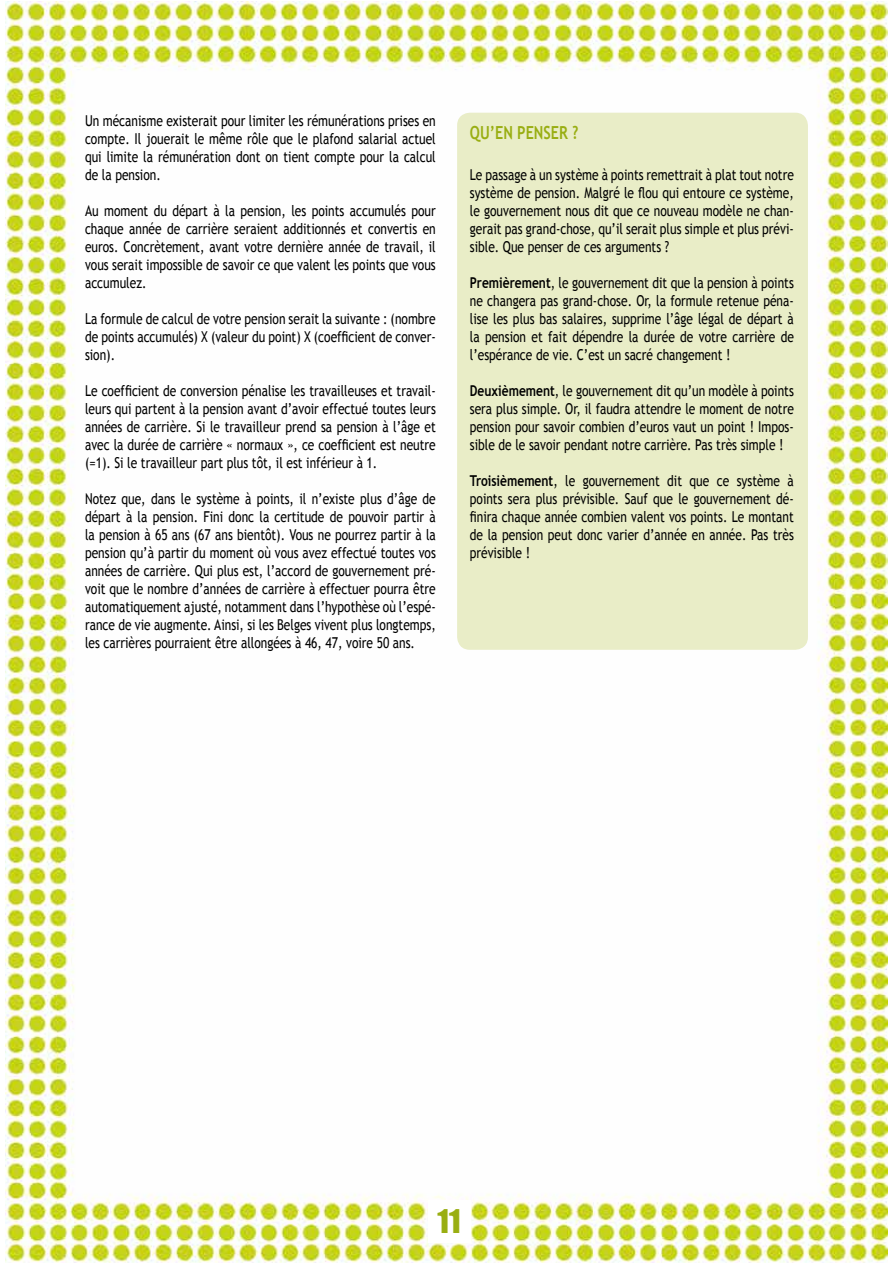
<style>
.page{position:relative;width:893px;height:1263px;background:#fff}
.page>*{position:absolute;margin:0;border:0;box-sizing:border-box;transform-origin:0 0}
.t1{font:30px "Impact";color:#99ae12}
.t2{font:700 18px "Trebuchet MS";color:#99ae12;scale:.8 1}
.t3{font:15px/18px "Trebuchet MS";color:#000;text-align:justify;scale:.8 1}
.s1{font-weight:700}
</style>
<div class="page">
<img style="left:6px;top:1px;width:881px;height:1262px">
<div style="left:428px;top:1200px;width:42px;height:43px;background:#fff"></div>
<div style="left:457px;top:113px;width:351px;height:537px;background:#e9edc7;border-radius:13px"></div>
<p class="t3" style="left:85px;top:112px;width:440px">Un mécanisme existerait pour limiter les rémunérations prises en compte. Il jouerait le même rôle que le plafond salarial actuel qui limite la rémunération dont on tient compte pour la calcul de la pension.</p>
<p class="t3" style="left:85px;top:202px;width:440px">Au moment du départ à la pension, les points accumulés pour chaque année de carrière seraient additionnés et convertis en euros. Concrètement, avant votre dernière année de travail, il vous serait impossible de savoir ce que valent les points que vous accumulez.</p>
<p class="t3" style="left:85px;top:310px;width:440px">La formule de calcul de votre pension serait la suivante : (nombre de points accumulés) X (valeur du point) X (coefficient de conver&shy;sion).</p>
<p class="t3" style="left:85px;top:382px;width:440px">Le coefficient de conversion pénalise les travailleuses et travail&shy;leurs qui partent à la pension avant d’avoir effectué toutes leurs années de carrière. Si le travailleur prend sa pension à l’âge et avec la durée de carrière « normaux », ce coefficient est neutre (=1). Si le travailleur part plus tôt, il est inférieur à 1.</p>
<p class="t3" style="left:85px;top:490px;width:440px">Notez que, dans le système à points, il n’existe plus d’âge de départ à la pension. Fini donc la certitude de pouvoir partir à la pension à 65 ans (67 ans bientôt). Vous ne pourrez partir à la pension qu’à partir du moment où vous avez effectué toutes vos années de carrière. Qui plus est, l’accord de gouvernement pré&shy;voit que le nombre d’années de carrière à effectuer pourra être automatiquement ajusté, notamment dans l’hypothèse où l’espé&shy;rance de vie augmente. Ainsi, si les Belges vivent plus longtemps, les carrières pourraient être allongées à 46, 47, voire 50 ans.</p>
<p class="t2" style="left:470px;top:121px;width:137px">QU’EN PENSER ?</p>
<p class="t3" style="left:470px;top:166px;width:406px">Le passage à un système à points remettrait à plat tout notre système de pension. Malgré le flou qui entoure ce système, le gouvernement nous dit que ce nouveau modèle ne chan&shy;gerait pas grand-chose, qu’il serait plus simple et plus prévi&shy;sible. Que penser de ces arguments ?</p>
<p class="t3" style="left:470px;top:274px;width:406px"><span class="s1">Premièrement</span>, le gouvernement dit que la pension à points ne changera pas grand-chose. Or, la formule retenue péna&shy;lise les plus bas salaires, supprime l’âge légal de départ à la pension et fait dépendre la durée de votre carrière de l’espérance de vie. C’est un sacré changement !</p>
<p class="t3" style="left:470px;top:382px;width:406px"><span class="s1">Deuxièmement</span>, le gouvernement dit qu’un modèle à points sera plus simple. Or, il faudra attendre le moment de notre pension pour savoir combien d’euros vaut un point ! Impos&shy;sible de le savoir pendant notre carrière. Pas très simple !</p>
<p class="t3" style="left:470px;top:472px;width:406px"><span class="s1">Troisièmement</span>, le gouvernement dit que ce système à points sera plus prévisible. Sauf que le gouvernement dé&shy;finira chaque année combien valent vos points. Le montant de la pension peut donc varier d’année en année. Pas très prévisible !</p>
<h1 class="t1" style="left:438px;top:1198px;width:24px">11</h1>
</div>
